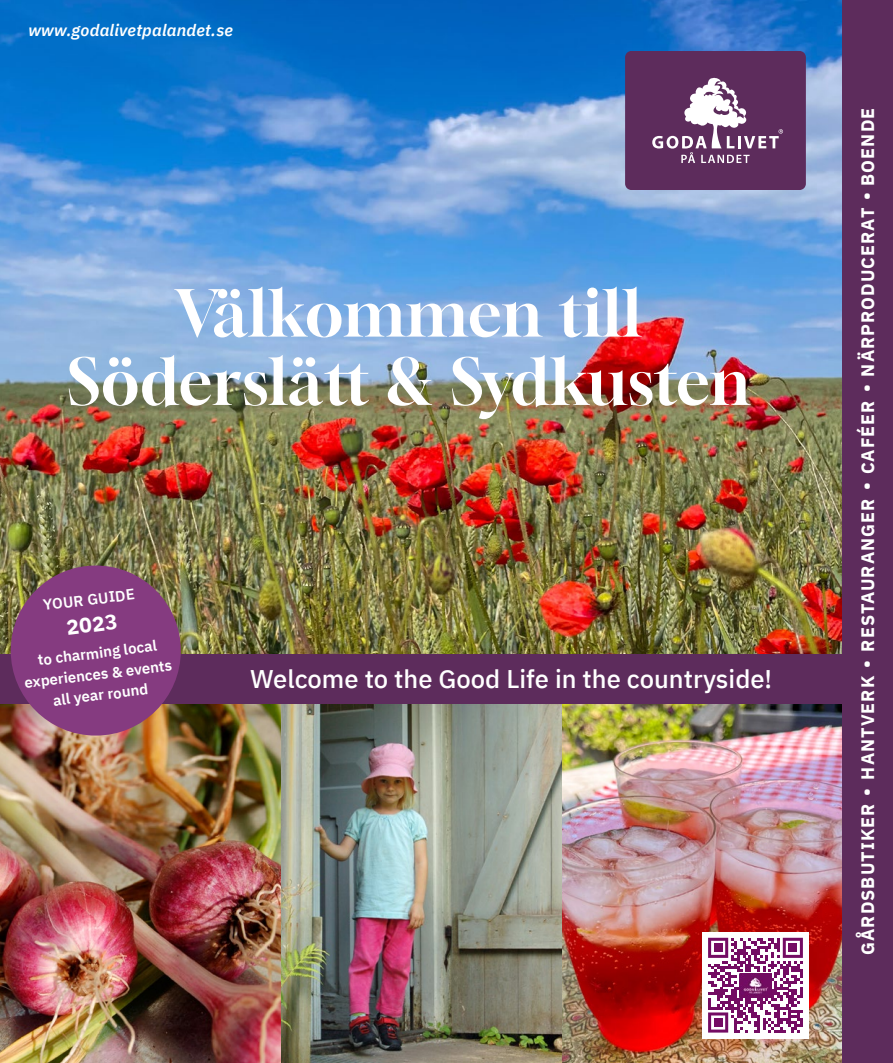
<style>
.page{position:relative;width:893px;height:1063px;background:#fff}
.page>*{position:absolute;margin:0;border:0;box-sizing:border-box;transform-origin:0 0}
.t1{font:63.3px "Gloock";letter-spacing:.005em;color:#fff}
.t2{font:500 25.5px "IBM Plex Sans";color:#fff}
.t3{font:700 21px "IBM Plex Sans";color:#fff}
.t4{font:700 18px "IBM Plex Sans";letter-spacing:.06em;color:#fff}
.t5{font:italic 600 16.5px "IBM Plex Sans";letter-spacing:.015em;color:#fff}
.t6{font:600 15px/21px "IBM Plex Sans";color:#fff;text-align:center}
</style>
<div class="page">
<img style="left:0;top:0;width:842px;height:655px">
<img style="left:561px;top:704px;width:281px;height:359px">
<img style="left:281px;top:704px;width:280px;height:359px">
<img style="left:0;top:704px;width:281px;height:359px">
<div style="left:842px;top:0;width:51px;height:1063px;background:#5d2c5c"></div>
<div style="left:625px;top:51px;width:181px;height:139px;background:#5d2c5c;border-radius:6px"></div>
<svg style="left:652px;top:77px;width:131px;height:86px"></svg>
<div style="left:0;top:655px;width:856px;height:49px;background:#5d2c5c"></div>
<div style="left:11px;top:566px;width:170px;height:170px;background:#853b80;border-radius:50%"></div>
<div style="left:702px;top:932px;width:107px;height:106px;background:#fff"></div>
<svg style="left:708px;top:938px;width:95px;height:95px"></svg>
<div style="left:714px;top:944px;width:8px;height:8px;background:#740c63"></div>
<div style="left:788px;top:944px;width:9px;height:8px;background:#740c63"></div>
<div style="left:714px;top:1018px;width:8px;height:9px;background:#740c63"></div>
<img style="left:740px;top:973px;width:31px;height:24px">
<p class="t5" style="left:28px;top:17px;width:206px">www.godalivetpalandet.se</p>
<p class="t1" style="left:176px;top:273px;width:466px">Välkommen till</p>
<p class="t1" style="left:67px;top:341px;width:684px">Söderslätt &amp; Sydkusten</p>
<p class="t6" style="left:42px;top:593px;width:94px;rotate:-7deg">YOUR GUIDE</p>
<p class="t3" style="left:65px;top:611px;width:53px;rotate:-7deg">2023</p>
<p class="t6" style="left:21px;top:650px;width:150px;rotate:-7deg">to charming local experiences &amp; events all year round</p>
<p class="t2" style="left:250px;top:659px;width:524px">Welcome to the Good Life in the countryside!</p>
<p class="t4" style="left:854px;top:955px;width:849px;rotate:-90deg">GÅRDSBUTIKER • HANTVERK • RESTAURANGER • CAFÉER • NÄRPRODUCERAT • BOENDE</p>
</div>
